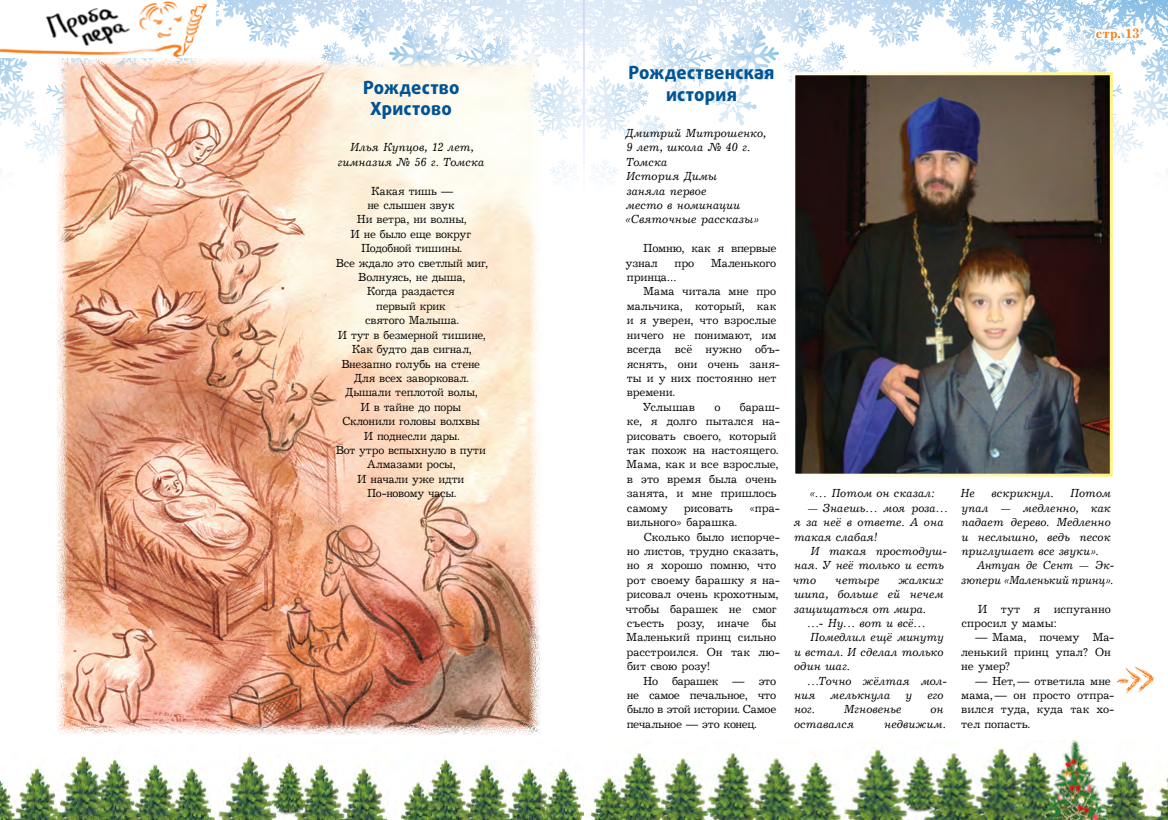
<style>
.page{position:relative;width:1168px;height:820px;background:#fff}
.page>*{position:absolute;margin:0;border:0;box-sizing:border-box;transform-origin:0 0}
.t1{font:800 18px/21.6px "Daxline Cyr LF";letter-spacing:.01em;color:#005495;text-align:center}
.t2{font:14px "Journal Bold Cyrillic";color:#f58220}
.t3{font:12px/14.4px "Journal Cyrillic";letter-spacing:-.01em;color:#000}
.t4{font:12px/14.4px "Journal Italic Cyrillic";color:#000}
.t5{font:12px/14.4px "Journal Italic Cyrillic";letter-spacing:-.03em;color:#000;text-align:right}
</style>
<div class="page">
<svg style="left:216px;top:0;width:367px;height:182px"></svg>
<svg style="left:246px;top:8px;width:337px;height:135px"></svg>
<svg style="left:583px;top:0;width:585px;height:182px"></svg>
<svg style="left:0;top:58px;width:57px;height:116px"></svg>
<svg style="left:1015px;top:18px;width:153px;height:164px"></svg>
<img style="left:0;top:740px;width:1168px;height:79px">
<img style="left:796px;top:76px;width:313px;height:396px">
<div style="left:792px;top:72px;width:321px;height:404px;border:3px solid #fff"></div>
<svg style="left:1117px;top:667px;width:37px;height:26px"></svg>
<img style="left:57px;top:56px;width:484px;height:678px">
<img style="left:0;top:1px;width:215px;height:57px">
<h1 class="t1" style="left:363px;top:76px;width:98px">Рождество<br>Христово</h1>
<p class="t4" style="left:338px;top:140px;width:148px;text-align:center">Илья Купцов, 12 лет, гимназия № 56 г. Томска</p>
<p class="t3" style="left:336px;top:184px;width:154px;text-align:center">Какая тишь —<br>не слышен звук<br>Ни ветра, ни волны,<br>И не было еще вокруг<br>Подобной тишины.<br>Все ждало это светлый миг,<br>Волнуясь, не дыша,<br>Когда раздастся<br>первый крик<br>святого Малыша.<br>И тут в безмерной тишине,<br>Как будто дав сигнал,<br>Внезапно голубь на стене<br>Для всех заворковал.<br>Дышали теплотой волы,<br>И в тайне до поры<br>Склонили головы волхвы<br>И поднесли дары.<br>Вот утро вспыхнуло в пути<br>Алмазами росы,<br>И начали уже идти<br>По-новому часы.</p>
<h1 class="t1" style="left:628px;top:62px;width:148px">Рождественская история</h1>
<p class="t4" style="left:625px;top:126px;width:142px">Дмитрий Митрошенко,<br>9 лет, школа № 40 г.<br>Томска<br>История Димы<br>заняла первое<br>место в номинации «Святочные рассказы»</p>
<p class="t3" style="left:626px;top:241px;width:152px;text-indent:18px">Помню, как я впервые узнал</p>
<p class="t3" style="left:674px;top:256px;width:21px">про</p>
<p class="t3" style="left:711px;top:256px;width:67px">Маленького</p>
<p class="t3" style="left:627px;top:270px;width:51px">принца…</p>
<p class="t3" style="left:643px;top:285px;width:134px">Мама читала мне про</p>
<p class="t3" style="left:627px;top:299px;width:151px">мальчика, который, как</p>
<p class="t3" style="left:627px;top:313px;width:151px">и я уверен, что взрослые</p>
<p class="t3" style="left:627px;top:328px;width:151px">ничего не понимают, им</p>
<p class="t3" style="left:627px;top:342px;width:155px">всегда всё нужно объ-</p>
<p class="t3" style="left:627px;top:357px;width:155px">яснять, они очень заня-</p>
<p class="t3" style="left:627px;top:371px;width:151px">ты и у них постоянно нет</p>
<p class="t3" style="left:627px;top:385px;width:50px">времени.</p>
<p class="t3" style="left:643px;top:400px;width:54px">Услышав</p>
<p class="t3" style="left:714px;top:400px;width:8px">о</p>
<p class="t3" style="left:626px;top:400px;width:155px;text-indent:113px">бараш&shy;ке, я долго пытался на&shy;рисовать своего, который так похож на настоящего.<br>Мама, как и все взрослые, в это время была очень занята, и мне пришлось самому</p>
<p class="t3" style="left:684px;top:501px;width:51px">рисовать</p>
<p class="t3" style="left:749px;top:501px;width:32px">«пра-</p>
<p class="t3" style="left:627px;top:515px;width:112px">вильного» барашка.</p>
<p class="t3" style="left:644px;top:529px;width:138px">Сколько было испорче-</p>
<p class="t3" style="left:627px;top:544px;width:153px">но листов, трудно сказать,</p>
<p class="t3" style="left:627px;top:558px;width:151px">но я хорошо помню, что</p>
<p class="t3" style="left:626px;top:573px;width:155px">рот своему барашку я на-</p>
<p class="t3" style="left:626px;top:587px;width:154px">рисовал очень крохотным,</p>
<p class="t3" style="left:625px;top:601px;width:153px">чтобы барашек не смог</p>
<p class="t3" style="left:627px;top:616px;width:151px">съесть розу, иначе бы</p>
<p class="t3" style="left:626px;top:630px;width:151px">Маленький принц сильно</p>
<p class="t3" style="left:626px;top:645px;width:155px">расстроился. Он так лю-</p>
<p class="t3" style="left:627px;top:659px;width:85px">бит свою розу!</p>
<p class="t3" style="left:643px;top:673px;width:134px">Но барашек — это</p>
<p class="t3" style="left:627px;top:688px;width:151px">не самое печальное, что</p>
<p class="t3" style="left:627px;top:702px;width:151px">было в этой истории. Самое</p>
<p class="t3" style="left:627px;top:717px;width:131px">печальное — это конец.</p>
<p class="t4" style="left:809px;top:486px;width:127px">«… Потом он сказал:</p>
<p class="t4" style="left:794px;top:500px;width:156px;text-indent:14px">— Знаешь… моя роза… я за неё в ответе. А она такая слабая!</p>
<p class="t4" style="left:793px;top:544px;width:156px;text-indent:18px">И такая простодуш&shy;ная. У неё только и есть что</p>
<p class="t4" style="left:794px;top:572px;width:151px;text-align:justify;text-indent:105px">жалких шипа, больше ей нечем защищаться от мира.</p>
<p class="t4" style="left:807px;top:616px;width:121px">…- Ну… вот и всё…</p>
<p class="t4" style="left:810px;top:630px;width:135px">Помедлил ещё минуту</p>
<p class="t4" style="left:794px;top:644px;width:151px">и встал. И сделал только</p>
<p class="t4" style="left:794px;top:659px;width:57px">один шаг.</p>
<p class="t4" style="left:807px;top:673px;width:142px">…Точно жёлтая мол-</p>
<p class="t4" style="left:794px;top:688px;width:23px">ния</p>
<p class="t4" style="left:830px;top:688px;width:61px">мелькнула</p>
<p class="t4" style="left:905px;top:688px;width:8px">у</p>
<p class="t4" style="left:927px;top:688px;width:18px">его</p>
<p class="t4" style="left:794px;top:702px;width:23px">ног.</p>
<p class="t4" style="left:844px;top:702px;width:59px">Мгновенье</p>
<p class="t4" style="left:930px;top:702px;width:15px">он</p>
<p class="t4" style="left:794px;top:716px;width:61px">оставался</p>
<p class="t4" style="left:884px;top:716px;width:63px">недвижим.</p>
<p class="t4" style="left:835px;top:572px;width:46px">четыре</p>
<p class="t2" style="left:1096px;top:25px;width:45px">стр. 13</p>
<p class="t4" style="left:961px;top:486px;width:16px">Не</p>
<p class="t4" style="left:991px;top:486px;width:64px">вскрикнул.</p>
<p class="t4" style="left:961px;top:486px;width:151px;text-align:justify;text-indent:109px">Потом упал — медленно, как падает дерево. Медленно и неслышно, ведь песок приглушает все звуки».</p>
<p class="t5" style="left:961px;top:558px;width:155px">Антуан де Сент — Эк&shy;зюпери «Маленький принц».</p>
<p class="t3" style="left:961px;top:601px;width:151px;text-indent:16px">И тут я испуганно спросил у мамы:</p>
<p class="t3" style="left:961px;top:630px;width:155px;text-indent:14px">— Мама, почему Ма&shy;ленький принц упал? Он не умер?</p>
<p class="t3" style="left:961px;top:673px;width:155px;text-indent:14px">— Нет,— ответила мне мама,— он просто отпра&shy;вился туда, куда так хо&shy;тел попасть.</p>
</div>
